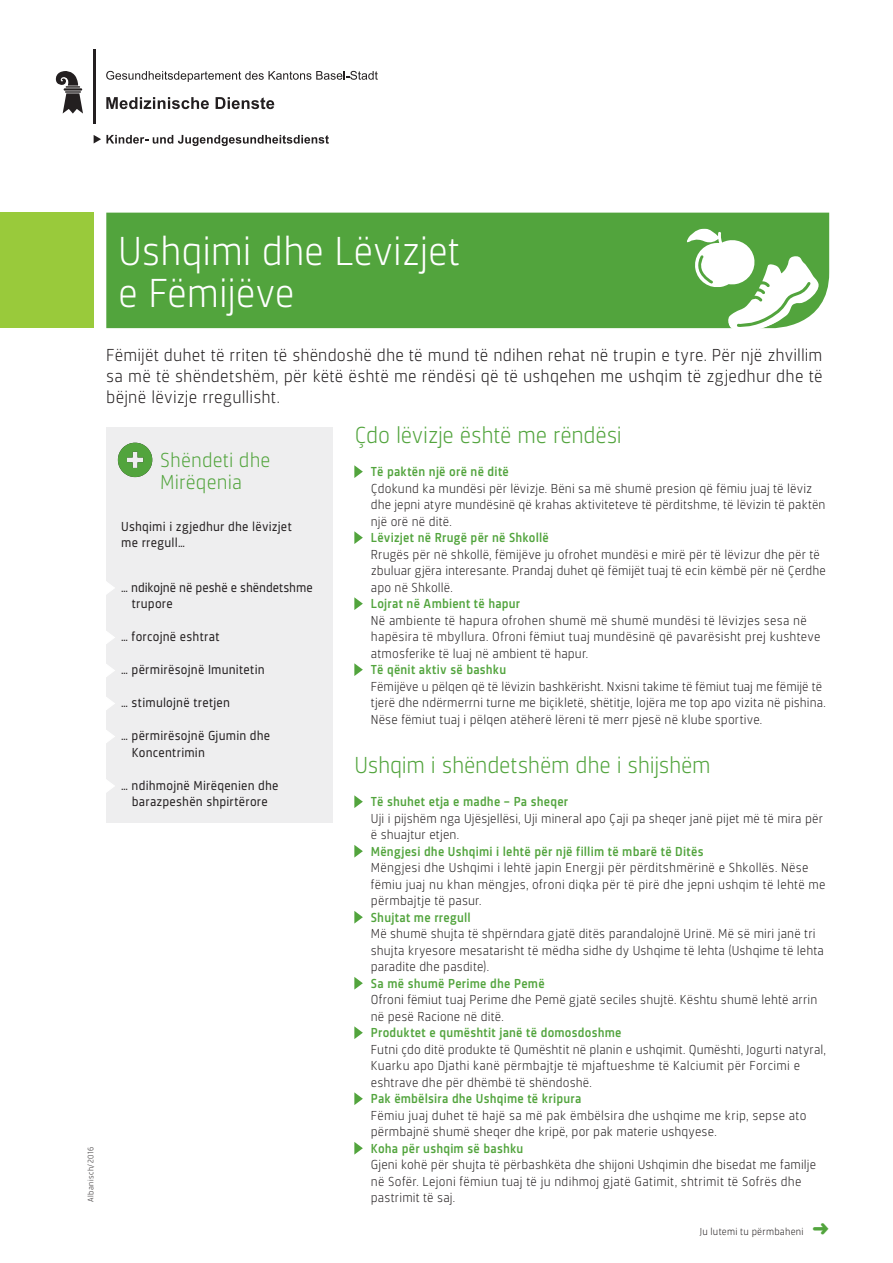
<style>
.page{position:relative;width:893px;height:1263px;background:#fff}
.page>*{position:absolute;margin:0;border:0;box-sizing:border-box;transform-origin:0 0}
.t1{font:300 41.85px/41.8px "Sinews Sans Pro";letter-spacing:-.005em;color:#fff}
.t2{font:300 24px "Sinews Sans Pro";letter-spacing:-.01em;color:#52a43d}
.t3{font:300 21px/21.6px "Sinews Sans Pro";letter-spacing:.005em;color:#52a43d}
.t4{font:300 18px/21px "Sinews Sans Pro";letter-spacing:.01em;color:#231f20;text-align:justify}
.t5{font:300 13.5px/16.5px "Sinews Sans Pro";letter-spacing:.01em;color:#231f20}
.t6{font:500 13.5px "Sinews Sans Pro";letter-spacing:.015em;color:#52a43d}
.t7{font:13.5px/16.5px "Sinews Sans Pro";letter-spacing:.015em;color:#231f20}
.t8{font:300 10.5px "Sinews Sans Pro";letter-spacing:.02em;color:#231f20}
.t9{font:300 8.25px "Sinews Sans Pro";letter-spacing:.06em;color:#231f20}
.s1{color:#52a43d}
</style>
<div class="page">
<svg style="left:354px;top:465px;width:9px;height:13px"></svg>
<svg style="left:354px;top:531px;width:9px;height:13px"></svg>
<svg style="left:354px;top:597px;width:9px;height:13px"></svg>
<svg style="left:354px;top:663px;width:9px;height:13px"></svg>
<svg style="left:354px;top:795px;width:9px;height:13px"></svg>
<svg style="left:354px;top:845px;width:9px;height:12px"></svg>
<svg style="left:354px;top:911px;width:9px;height:12px"></svg>
<svg style="left:354px;top:977px;width:9px;height:12px"></svg>
<svg style="left:354px;top:1026px;width:9px;height:13px"></svg>
<svg style="left:354px;top:1092px;width:9px;height:13px"></svg>
<svg style="left:354px;top:1142px;width:9px;height:12px"></svg>
<svg style="left:106px;top:71px;width:272px;height:11px"></svg>
<svg style="left:94px;top:135px;width:235px;height:11px"></svg>
<svg style="left:106px;top:97px;width:103px;height:12px"></svg>
<svg style="left:216px;top:97px;width:58px;height:12px"></svg>
<svg style="left:56px;top:71px;width:27px;height:43px"></svg>
<hr style="left:94px;top:50px;width:2px;height:74px;background:#231f20">
<div style="left:106px;top:213px;width:723px;height:115px;background:#52a43d"></div>
<div style="left:0;top:213px;width:94px;height:115px;background:#99ca3b"></div>
<svg style="left:687px;top:228px;width:132px;height:101px"></svg>
<div style="left:106px;top:427px;width:227px;height:395px;background:#eeeeef"></div>
<svg style="left:118px;top:443px;width:34px;height:34px"></svg>
<svg style="left:106px;top:581px;width:9px;height:13px"></svg>
<svg style="left:106px;top:631px;width:9px;height:13px"></svg>
<svg style="left:106px;top:664px;width:9px;height:13px"></svg>
<svg style="left:106px;top:697px;width:9px;height:13px"></svg>
<svg style="left:106px;top:730px;width:9px;height:13px"></svg>
<svg style="left:106px;top:779px;width:9px;height:14px"></svg>
<p class="t9" style="left:86px;top:1202px;width:57px;rotate:-90deg">Albanisch/2016</p>
<h1 class="t1" style="left:118px;top:230px;width:343px">Ushqimi dhe Lëvizjet e Fëmijëve</h1>
<h3 class="t4" style="left:106px;top:344px;width:718px">Fëmijët duhet të rriten të shëndoshë dhe të mund të ndihen rehat në trupin e tyre. Për një zhvillim sa më të shëndetshëm, për këtë është me rëndësi që të ushqehen me ushqim të zgjedhur dhe të bëjnë lëvizje rregullisht.</h3>
<h3 class="t3" style="left:160px;top:450px;width:112px">Shëndeti dhe<br>Mirëqenia</h3>
<p class="t7" style="left:121px;top:518px;width:172px">Ushqimi i zgjedhur dhe lëvizjet me rregull…</p>
<p class="t7" style="left:132px;top:579px;width:182px;text-indent:-11px">… ndikojnë në peshë e shëndetshme trupore</p>
<p class="t7" style="left:121px;top:629px;width:100px">… forcojnë eshtrat</p>
<p class="t7" style="left:121px;top:662px;width:145px">… përmirësojnë Imunitetin</p>
<p class="t7" style="left:121px;top:695px;width:110px">… stimulojnë tretjen</p>
<p class="t7" style="left:132px;top:728px;width:140px;text-indent:-11px">… përmirësojnë Gjumin dhe<br>Koncentrimin</p>
<p class="t7" style="left:121px;top:777px;width:159px;text-align:center">… ndihmojnë Mirëqenien dhe barazpeshën shpirtërore</p>
<h2 class="t2" style="left:354px;top:422px;width:269px">Çdo lëvizje është me rëndësi</h2>
<p class="t6" style="left:371px;top:464px;width:140px">Të paktën një orë në ditë</p>
<p class="t5" style="left:371px;top:480px;width:456px">Çdokund ka mundësi për lëvizje. Bëni sa më shumë presion që fëmiu juaj të lëviz dhe jepni atyre mundësinë që krahas aktiviteteve të përditshme, të lëvizin të paktën një orë në ditë.</p>
<p class="t6" style="left:371px;top:530px;width:179px">Lëvizjet në Rrugë për në Shkollë</p>
<p class="t5" style="left:371px;top:546px;width:457px">Rrugës për në shkollë, fëmijëve ju ofrohet mundësi e mirë për të lëvizur dhe për të zbuluar gjëra interesante. Prandaj duhet që fëmijët tuaj të ecin këmbë për në Çerdhe apo në Shkollë.</p>
<p class="t6" style="left:371px;top:596px;width:151px">Lojrat në Ambient të hapur</p>
<p class="t5" style="left:371px;top:612px;width:451px">Në ambiente të hapura ofrohen shumë më shumë mundësi të lëvizjes sesa në hapësira të mbyllura. Ofroni fëmiut tuaj mundësinë që pavarësisht prej kushteve atmosferike të luaj në ambient të hapur.</p>
<p class="t6" style="left:371px;top:662px;width:137px">Të qënit aktiv së bashku</p>
<p class="t5" style="left:371px;top:678px;width:456px">Fëmijëve u pëlqen që të lëvizin bashkërisht. Nxisni takime të fëmiut tuaj me fëmijë të tjerë dhe ndërmerrni turne me biçikletë, shëtitje, lojëra me top apo vizita në pishina.<br>Nëse fëmiut tuaj i pëlqen atëherë lëreni të merr pjesë në klube sportive.</p>
<h2 class="t2" style="left:354px;top:752px;width:358px">Ushqim i shëndetshëm dhe i shijshëm</h2>
<p class="t6" style="left:371px;top:794px;width:199px">Të shuhet etja e madhe – Pa sheqer</p>
<p class="t5" style="left:371px;top:810px;width:454px">Uji i pijshëm nga Ujësjellësi, Uji mineral apo Çaji pa sheqer janë pijet më të mira për ë shuajtur etjen.</p>
<p class="t6" style="left:371px;top:844px;width:334px">Mëngjesi dhe Ushqimi i lehtë për një fillim të mbarë të Ditës</p>
<p class="t5" style="left:371px;top:860px;width:456px">Mëngjesi dhe Ushqimi i lehtë japin Energji për përditshmërinë e Shkollës. Nëse fëmiu juaj nu khan mëngjes, ofroni diqka për të pirë dhe jepni ushqim të lehtë me përmbajtje të pasur.</p>
<p class="t6" style="left:371px;top:910px;width:101px">Shujtat me rregull</p>
<p class="t5" style="left:371px;top:926px;width:455px">Më shumë shujta të shpërndara gjatë ditës parandalojnë Urinë. Më së miri janë tri shujta kryesore mesatarisht të mëdha sidhe dy Ushqime të lehta (Ushqime të lehta paradite dhe pasdite).</p>
<p class="t6" style="left:371px;top:976px;width:175px">Sa më shumë Perime dhe Pemë</p>
<p class="t5" style="left:371px;top:992px;width:448px">Ofroni fëmiut tuaj Perime dhe Pemë gjatë seciles shujtë. Kështu shumë lehtë arrin në pesë Racione në ditë.</p>
<p class="t6" style="left:371px;top:1025px;width:252px">Produktet e qumështit janë të domosdoshme</p>
<p class="t5" style="left:371px;top:1041px;width:456px">Futni çdo ditë produkte të Qumështit në planin e ushqimit. Qumështi, Jogurti natyral,<br>Kuarku apo Djathi kanë përmbajtje të mjaftueshme të Kalciumit për Forcimi e eshtrave dhe për dhëmbë të shëndoshë.</p>
<p class="t6" style="left:371px;top:1091px;width:212px">Pak ëmbëlsira dhe Ushqime të kripura</p>
<p class="t5" style="left:371px;top:1107px;width:437px">Fëmiu juaj duhet të hajë sa më pak ëmbëlsira dhe ushqime me krip, sepse ato përmbajnë shumë sheqer dhe kripë, por pak materie ushqyese.</p>
<p class="t6" style="left:371px;top:1141px;width:154px">Koha për ushqim së bashku</p>
<p class="t5" style="left:371px;top:1157px;width:447px">Gjeni kohë për shujta të përbashkëta dhe shijoni Ushqimin dhe bisedat me familje në Sofër. Lejoni fëmiun tuaj të ju ndihmoj gjatë Gatimit, shtrimit të Sofrës dhe</p>
<p class="t5" style="left:371px;top:1190px;width:86px">pastrimit të saj.</p>
<p class="t8" style="left:700px;top:1226px;width:131px">Ju lutemi tu përmbaheni <span class="s1">➜</span></p>
</div>
